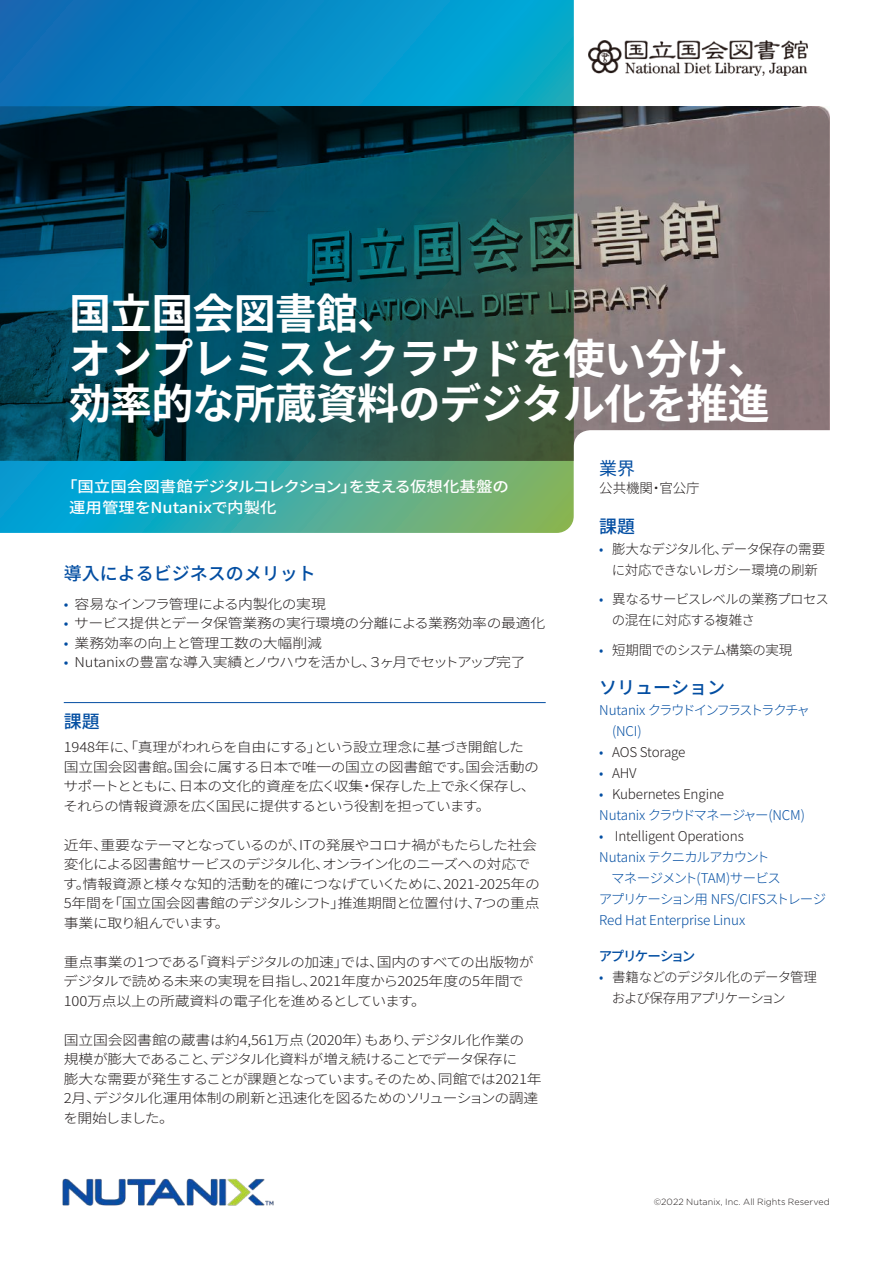
<style>
.page{position:relative;width:893px;height:1263px;background:#fff}
.page>*{position:absolute;margin:0;border:0;box-sizing:border-box;transform-origin:0 0}
.t1{font:700 42px/45px "Noto Sans JP";letter-spacing:-.02em;color:#fff}
.t2{font:500 18px "Noto Sans JP";color:#034ea2}
.t3{font:18px "Noto Sans JP";color:#034ea2}
.t4{font:500 15px/21px "Noto Sans JP";letter-spacing:-.005em;color:#fff;scale:1.1 1}
.t5{font:300 13.5px/19.5px "Noto Sans JP";letter-spacing:-.03em;color:#241f1f;scale:1.1 1}
.t6{font:300 13.5px/21px "Noto Sans JP";letter-spacing:-.03em;color:#241f1f;text-align:center}
.t7{font:300 13.5px/21px "Noto Sans JP";letter-spacing:-.01em;color:#034ea2}
.t8{font:300 13.5px "Noto Sans JP";letter-spacing:-.065em;color:#034ea2}
.t9{font:300 13.5px/21px "Noto Sans JP";letter-spacing:-.06em;color:#241f1f}
.t10{font:300 13.5px/21px "Noto Sans JP";letter-spacing:-.12em;color:#034ea2}
.t11{font:300 13.5px "Noto Sans JP";letter-spacing:-.01em;color:#241f1f}
.t12{font:300 13.5px "Noto Sans JP";letter-spacing:-.01em;color:#241f1f;scale:1.1 1}
.t13{font:300 13.5px "Noto Sans JP";letter-spacing:-.055em;color:#034ea2}
.t14{font:500 13.5px "Noto Sans JP";letter-spacing:-.105em;color:#034ea2}
.t15{font:300 9px "Gotham";letter-spacing:.005em;color:#241f1f}
.s1{color:#034ea2}
.s2{color:#241f1f}
</style>
<div class="page">
<svg style="left:574px;top:106px;width:255px;height:324px;background:#857879"></svg>
<svg style="left:0;top:0;width:574px;height:533px;background:#126170"></svg>
<svg style="left:574px;top:430px;width:256px;height:13px"></svg>
<img style="left:62px;top:1178px;width:212px;height:28px">
<hr style="left:64px;top:702px;width:482px;height:1px;background:#034ea2">
<img style="left:589px;top:40px;width:219px;height:36px">
<h1 class="t1" style="left:69px;top:292px;width:702px">国立国会図書館、<br>オンプレミスとクラウドを使い分け、効率的な所蔵資料のデジタル化を推進</h1>
<p class="t4" style="left:69px;top:477px;width:401px;text-indent:-8px">「国立国会図書館デジタルコレクション」を支える仮想化基盤の運用管理をNutanixで内製化</p>
<h2 class="t2" style="left:64px;top:564px;width:253px">導入によるビジネスのメリット</h2>
<p class="t5" style="left:64px;top:594px;width:240px"><span class="s1">•</span> 容易なインフラ管理による内製化の実現</p>
<p class="t5" style="left:64px;top:614px;width:439px"><span class="s1">•</span> サービス提供とデータ保管業務の実行環境の分離による業務効率の最適化</p>
<p class="t12" style="left:64px;top:635px;width:236px"><span class="s1">•</span> 業務効率の向上と管理工数の大幅削減</p>
<p class="t5" style="left:64px;top:653px;width:422px"><span class="s1">•</span> Nutanixの豊富な導入実績とノウハウを活かし、３ヶ月でセットアップ完了</p>
<h2 class="t2" style="left:64px;top:712px;width:37px">課題</h2>
<p class="t5" style="left:63px;top:738px;width:434px">1948年に、「真理がわれらを自由にする」という設立理念に基づき開館した国立国会図書館。国会に属する日本で唯一の国立の図書館です。国会活動のサポートとともに、日本の文化的資産を広く収集・保存した上で永く保存し、それらの情報資源を広く国民に提供するという役割を担っています。</p>
<p class="t5" style="left:63px;top:835px;width:435px">近年、重要なテーマとなっているのが、ITの発展やコロナ禍がもたらした社会変化による図書館サービスのデジタル化、オンライン化のニーズへの対応です。情報資源と様々な知的活動を的確につなげていくために、2021-2025年の5年間を「国立国会図書館のデジタルシフト」推進期間と位置付け、7つの重点事業に取り組んでいます。</p>
<p class="t5" style="left:63px;top:952px;width:429px">重点事業の1つである「資料デジタルの加速」では、国内のすべての出版物がデジタルで読める未来の実現を目指し、2021年度から2025年度の5年間で<br>100万点以上の所蔵資料の電子化を進めるとしています。</p>
<p class="t5" style="left:64px;top:1030px;width:436px">国立国会図書館の蔵書は約4,561万点（2020年）もあり、デジタル化作業の規模が膨大であること、デジタル化資料が増え続けることでデータ保存に<br>膨大な需要が発生することが課題となっています。そのため、同館では2021年2月、デジタル化運用体制の刷新と迅速化を図るためのソリューションの調達を開始しました。</p>
<h2 class="t3" style="left:599px;top:458px;width:37px">業界</h2>
<p class="t6" style="left:599px;top:478px;width:102px">公共機関・官公庁</p>
<h2 class="t2" style="left:599px;top:516px;width:37px">課題</h2>
<p class="t6" style="left:599px;top:538px;width:227px"><span class="s1">•</span> 膨大なデジタル化、データ保存の需要に対応できないレガシー環境の刷新</p>
<p class="t6" style="left:612px;top:589px;width:219px;text-align:left;text-indent:-13px"><span class="s1">•</span> 異なるサービスレベルの業務プロセスの混在に対応する複雑さ</p>
<p class="t6" style="left:599px;top:639px;width:195px"><span class="s1">•</span> 短期間でのシステム構築の実現</p>
<h2 class="t2" style="left:599px;top:677px;width:127px">ソリューション</h2>
<p class="t10" style="left:612px;top:700px;width:200px;text-indent:-13px">Nutanix クラウドインフラストラクチャ(NCI)</p>
<p class="t6" style="left:599px;top:742px;width:88px"><span class="s1">•</span> AOS Storage</p>
<p class="t6" style="left:599px;top:763px;width:39px"><span class="s1">•</span> AHV</p>
<p class="t7" style="left:599px;top:784px;width:207px">• <span class="s2">Kubernetes Engine<br></span>Nutanix クラウドマネージャー(NCM)</p>
<p class="t11" style="left:599px;top:829px;width:146px"><span class="s1">•</span> Intelligent Operations</p>
<p class="t8" style="left:599px;top:850px;width:172px">Nutanix テクニカルアカウント</p>
<p class="t13" style="left:611px;top:871px;width:171px">マネージメント(TAM)サービス</p>
<p class="t8" style="left:599px;top:892px;width:229px">アプリケーション用 NFS/CIFSストレージ</p>
<p class="t7" style="left:599px;top:910px;width:147px">Red Hat Enterprise Linux</p>
<p class="t14" style="left:599px;top:949px;width:98px">アプリケーション</p>
<p class="t9" style="left:612px;top:967px;width:207px;text-indent:-12px"><span class="s1">•</span> 書籍などのデジタル化のデータ管理および保存用アプリケーション</p>
<p class="t15" style="left:654px;top:1196px;width:178px">©2022 Nutanix, Inc. All Rights Reserved</p>
</div>
